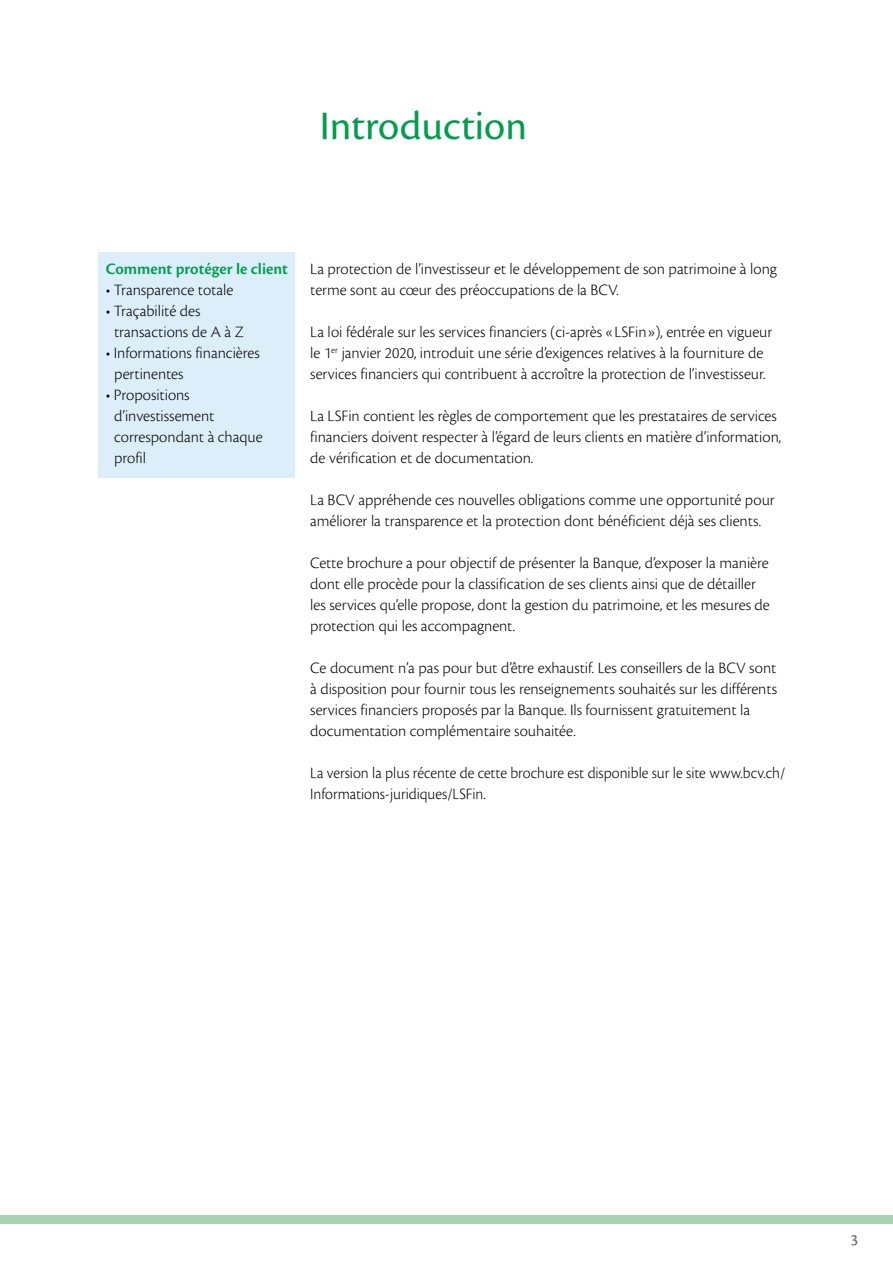
<style>
.page{position:relative;width:893px;height:1263px;background:#fff}
.page>*{position:absolute;margin:0;border:0;box-sizing:border-box;transform-origin:0 0}
.t1{font:42px "Cronos Pro";color:#009e4d}
.t2{font:300 16.5px/21px "Cronos Pro";color:#000}
.t3{font:300 16.5px/21px "Cronos Pro";color:#000;scale:.96 1}
.t4{font:600 16.5px "Cronos Pro";color:#009e4d}
.t5{font:16.5px "Cronos Pro";color:#646363}
</style>
<div class="page">
<div style="left:0;top:1215px;width:893px;height:9px;background:#a8d3af"></div>
<div style="left:99px;top:252px;width:196px;height:225px;background:#ddeefb"></div>
<h1 class="t1" style="left:320px;top:102px;width:209px">Introduction</h1>
<p class="t4" style="left:106px;top:260px;width:184px">Comment protéger le client</p>
<p class="t2" style="left:106px;top:280px;width:129px">• Transparence totale</p>
<p class="t2" style="left:114px;top:301px;width:131px;text-indent:-8px">• Traçabilité des transactions de A à Z</p>
<p class="t2" style="left:114px;top:343px;width:147px;text-indent:-8px">• Informations financières pertinentes</p>
<p class="t2" style="left:114px;top:385px;width:150px;text-indent:-8px">• Propositions d’investissement correspondant à chaque profil</p>
<p class="t2" style="left:310px;top:259px;width:468px">La protection de l’investisseur et le développement de son patrimoine à long terme sont au cœur des préoccupations de la BCV.</p>
<p class="t2" style="left:310px;top:322px;width:464px">La loi fédérale sur les services financiers (ci-après «LSFin»), entrée en vigueur le 1<sup>er</sup> janvier 2020, introduit une série d’exigences relatives à la fourniture de services financiers qui contribuent à accroître la protection de l’investisseur.</p>
<p class="t2" style="left:310px;top:406px;width:472px">La LSFin contient les règles de comportement que les prestataires de services financiers doivent respecter à l’égard de leurs clients en matière d’information, de vérification et de documentation.</p>
<p class="t2" style="left:310px;top:490px;width:466px">La BCV appréhende ces nouvelles obligations comme une opportunité pour améliorer la transparence et la protection dont bénéficient déjà ses clients.</p>
<p class="t2" style="left:310px;top:553px;width:461px">Cette brochure a pour objectif de présenter la Banque, d’exposer la manière dont elle procède pour la classification de ses clients ainsi que de détailler les services qu’elle propose, dont la gestion du patrimoine, et les mesures de protection qui les accompagnent.</p>
<p class="t2" style="left:310px;top:658px;width:468px">Ce document n’a pas pour but d’être exhaustif. Les conseillers de la BCV sont à disposition pour fournir tous les renseignements souhaités sur les différents services financiers proposés par la Banque. Ils fournissent gratuitement la documentation complémentaire souhaitée.</p>
<p class="t3" style="left:310px;top:763px;width:496px">La version la plus récente de cette brochure est disponible sur le site www.bcv.ch/<br>Informations-juridiques/LSFin.</p>
<p class="t5" style="left:850px;top:1231px;width:9px">3</p>
</div>
